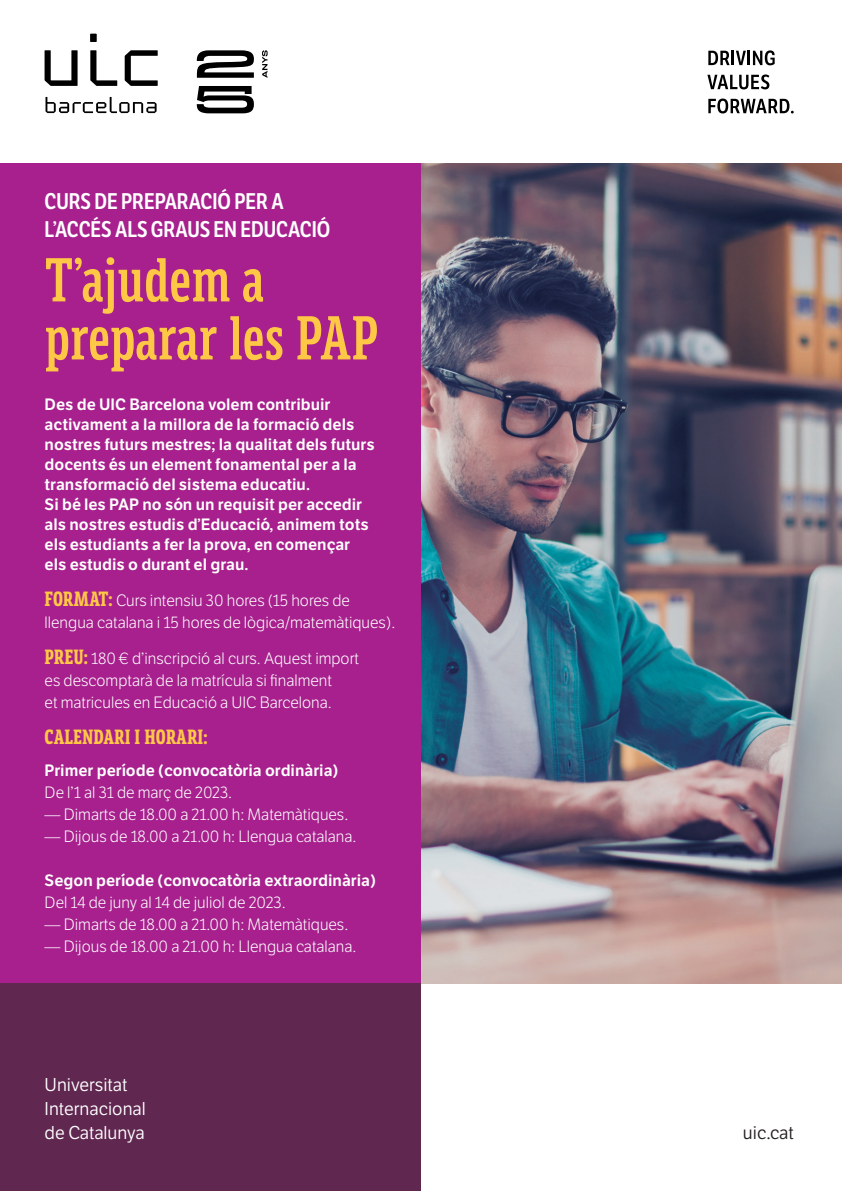
<style>
.page{position:relative;width:842px;height:1191px;background:#fff}
.page>*{position:absolute;margin:0;border:0;box-sizing:border-box;transform-origin:0 0}
.t1{font:600 60px/58px "LFT Etica Sheriff Cmp";color:#ffc746}
.t2{font:600 22px/28px "LFT Etica Condensed";color:#fff}
.t3{font:700 20px "LFT Etica Sheriff Cmp";color:#ffc746}
.t4{font:18px/24px "LFT Etica Bk";color:#fff}
.t5{font:18px "LFT Etica Bk";color:#231f20}
.t6{font:16px/22px "LFT Etica Lt";color:#fff}
.t7{font:16px/20px "LFT Etica SB";color:#fff}
.s1{font-family:"LFT Etica Sheriff Cmp";font-weight:700;font-size:20px;color:#ffc746}
</style>
<div class="page">
<svg style="left:45px;top:34px;width:113px;height:79px"></svg>
<svg style="left:262px;top:50px;width:6px;height:28px"></svg>
<svg style="left:197px;top:50px;width:57px;height:28px"></svg>
<svg style="left:197px;top:86px;width:57px;height:27px"></svg>
<img style="left:421px;top:163px;width:421px;height:820px">
<div style="left:0;top:980px;width:421px;height:211px;background:#602750"></div>
<div style="left:0;top:163px;width:421px;height:820px;background:#a7208d"></div>
<svg style="left:708px;top:50px;width:67px;height:15px"></svg>
<svg style="left:707px;top:74px;width:62px;height:15px"></svg>
<svg style="left:708px;top:99px;width:86px;height:14px"></svg>
<h2 class="t2" style="left:45px;top:188px;width:287px">CURS DE PREPARACIÓ PER A<br>L’ACCÉS ALS GRAUS EN EDUCACIÓ</h2>
<h1 class="t1" style="left:45px;top:252px;width:336px">T’ajudem a preparar les PAP</h1>
<p class="t7" style="left:45px;top:394px;width:332px">Des de UIC Barcelona volem contribuir activament a la millora de la formació dels nostres futurs mestres; la qualitat dels futurs docents és un element fonamental per a la transformació del sistema educatiu.<br>Si bé les PAP no són un requisit per accedir als nostres estudis d’Educació, animem tots els estudiants a fer la prova, en començar els estudis o durant el grau.</p>
<p class="t6" style="left:45px;top:590px;width:352px"><span class="s1">FORMAT:</span> Curs intensiu 30 hores (15 hores de llengua catalana i 15 hores de lògica/matemàtiques).</p>
<p class="t6" style="left:45px;top:648px;width:316px"><span class="s1">PREU:</span> 180 € d’inscripció al curs. Aquest import es descomptarà de la matrícula si finalment<br>et matricules en Educació a UIC Barcelona.</p>
<p class="t3" style="left:45px;top:724px;width:164px">CALENDARI I HORARI:</p>
<p class="t7" style="left:45px;top:760px;width:295px">Primer període (convocatòria ordinària)</p>
<p class="t6" style="left:45px;top:782px;width:189px">De l’1 al 31 de març de 2023.</p>
<p class="t6" style="left:45px;top:804px;width:305px">— Dimarts de 18.00 a 21.00 h: Matemàtiques.</p>
<p class="t6" style="left:45px;top:826px;width:313px">— Dijous de 18.00 a 21.00 h: Llengua catalana.</p>
<p class="t7" style="left:45px;top:870px;width:333px">Segon període (convocatòria extraordinària)</p>
<p class="t6" style="left:45px;top:892px;width:243px">Del 14 de juny al 14 de juliol de 2023.</p>
<p class="t6" style="left:45px;top:914px;width:305px">— Dimarts de 18.00 a 21.00 h: Matemàtiques.</p>
<p class="t6" style="left:45px;top:936px;width:313px">— Dijous de 18.00 a 21.00 h: Llengua catalana.</p>
<p class="t4" style="left:45px;top:1073px;width:103px">Universitat<br>Internacional de Catalunya</p>
<p class="t5" style="left:743px;top:1122px;width:52px">uic.cat</p>
</div>
